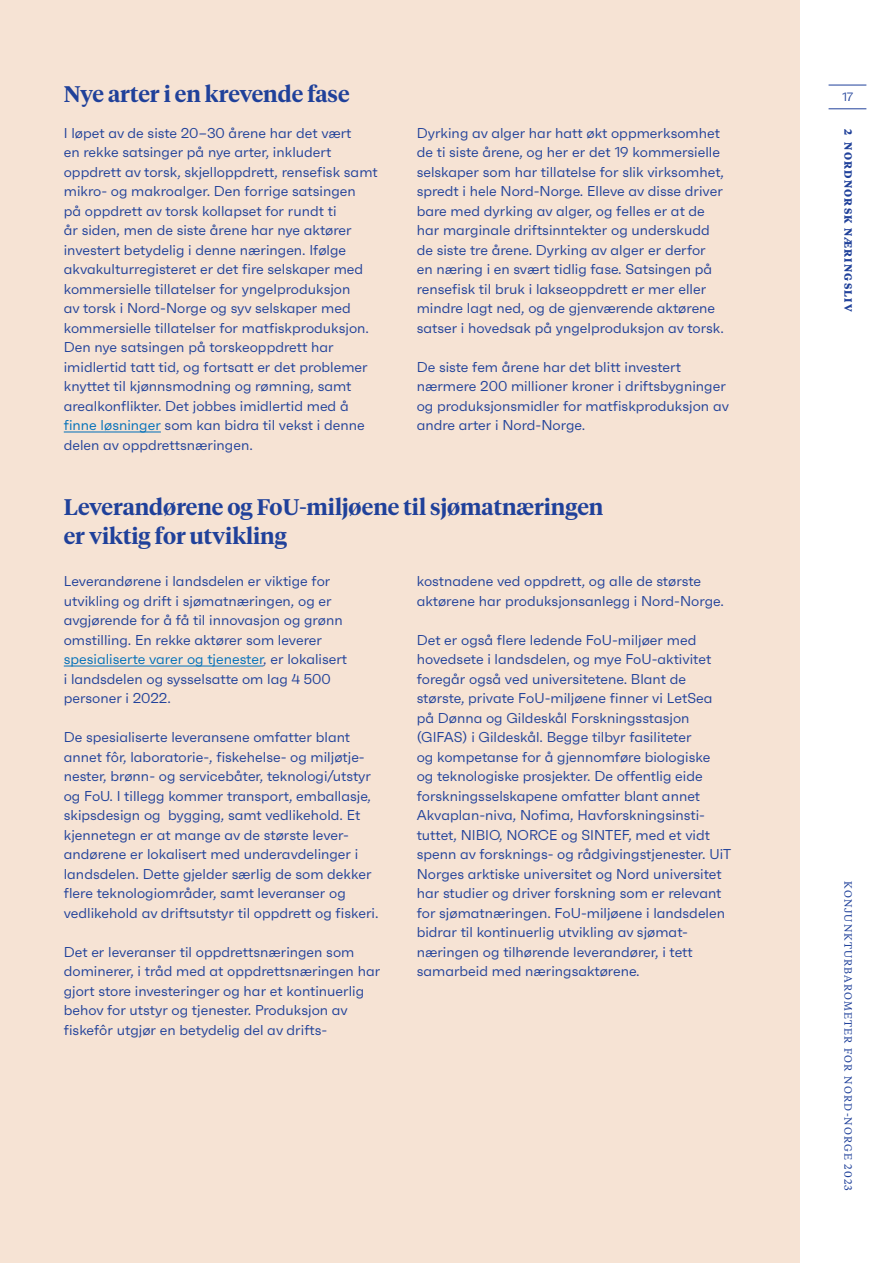
<style>
.page{position:relative;width:893px;height:1263px;background:#fff}
.page>*{position:absolute;margin:0;border:0;box-sizing:border-box;transform-origin:0 0}
.Tittel_4{font:600 22.5px/28.5px "Tiempos Headline";color:#20419a}
.Brødtekst_i_register{font:14.25px/19.5px "Faktum";color:#20419a}
.t1{font:12px "Faktum";color:#20419a}
.t2{font:10.5px "Tiempos Text";letter-spacing:.1em;color:#20419a}
.t3{font:700 10.5px "Tiempos Text";letter-spacing:.115em;color:#20419a}
.s1{color:#006fb9}
</style>
<div class="page">
<div style="left:0;top:0;width:799px;height:1263px;background:#f6e3d4"></div>
<hr style="left:64px;top:666px;width:199px;height:1px;background:#006fb9">
<hr style="left:64px;top:432px;width:97px;height:1px;background:#006fb9">
<hr style="left:828px;top:85px;width:38px;height:1px;background:#20419a">
<hr style="left:828px;top:108px;width:38px;height:1px;background:#20419a">
<p class="Tittel_4" style="left:64px;top:79px;width:287px">Nye arter i en krevende fase</p>
<p class="Brødtekst_i_register" style="left:64px;top:123px;width:315px">I løpet av de siste 20–30 årene har det vært<br>en rekke satsinger på nye arter, inkludert oppdrett av torsk, skjelloppdrett, rensefisk samt mikro- og makroalger. Den forrige satsingen<br>på oppdrett av torsk kollapset for rundt ti<br>år siden, men de siste årene har nye aktører investert betydelig i denne næringen. Ifølge akvakulturregisteret er det fire selskaper med kommersielle tillatelser for yngelproduksjon<br>av torsk i Nord-Norge og syv selskaper med kommersielle tillatelser for matfiskproduksjon.<br>Den nye satsingen på torskeoppdrett har imidlertid tatt tid, og fortsatt er det problemer knyttet til kjønnsmodning og rømning, samt arealkonflikter. Det jobbes imidlertid med å <span class="s1">finne løsninger</span> som kan bidra til vekst i denne delen av oppdrettsnæringen.</p>
<p class="Brødtekst_i_register" style="left:417px;top:123px;width:309px">Dyrking av alger har hatt økt oppmerksomhet de ti siste årene, og her er det 19 kommersielle selskaper som har tillatelse for slik virksomhet, spredt i hele Nord-Norge. Elleve av disse driver bare med dyrking av alger, og felles er at de har marginale driftsinntekter og underskudd de siste tre årene. Dyrking av alger er derfor en næring i en svært tidlig fase. Satsingen på rensefisk til bruk i lakseoppdrett er mer eller mindre lagt ned, og de gjenværende aktørene satser i hovedsak på yngelproduksjon av torsk.</p>
<p class="Brødtekst_i_register" style="left:417px;top:357px;width:314px">De siste fem årene har det blitt investert nærmere 200 millioner kroner i driftsbygninger og produksjonsmidler for matfiskproduksjon av andre arter i Nord-Norge.</p>
<p class="Tittel_4" style="left:64px;top:492px;width:541px">Leverandørene og FoU-miljøene til sjømatnæringen er viktig for utvikling</p>
<p class="Brødtekst_i_register" style="left:64px;top:571px;width:285px">Leverandørene i landsdelen er viktige for utvikling og drift i sjømatnæringen, og er avgjørende for å få til innovasjon og grønn omstilling. En rekke aktører som leverer <span class="s1">spesialiserte varer og tjenester</span>, er lokalisert i landsdelen og sysselsatte om lag 4 500 personer i 2022.</p>
<p class="Brødtekst_i_register" style="left:64px;top:727px;width:316px">De spesialiserte leveransene omfatter blant annet fôr, laboratorie-, fiskehelse- og miljøtje&shy;nester, brønn- og servicebåter, teknologi/utstyr og FoU. I tillegg kommer transport, emballasje, skipsdesign og bygging, samt vedlikehold. Et kjennetegn er at mange av de største lever&shy;andørene er lokalisert med underavdelinger i landsdelen. Dette gjelder særlig de som dekker flere teknologiområder, samt leveranser og vedlikehold av driftsutstyr til oppdrett og fiskeri.</p>
<p class="Brødtekst_i_register" style="left:64px;top:942px;width:318px">Det er leveranser til oppdrettsnæringen som dominerer, i tråd med at oppdrettsnæringen har gjort store investeringer og har et kontinuerlig behov for utstyr og tjenester. Produksjon av fiskefôr utgjør en betydelig del av drifts-</p>
<p class="Brødtekst_i_register" style="left:417px;top:571px;width:309px">kostnadene ved oppdrett, og alle de største aktørene har produksjonsanlegg i Nord-Norge.</p>
<p class="Brødtekst_i_register" style="left:417px;top:630px;width:316px">Det er også flere ledende FoU-miljøer med hovedsete i landsdelen, og mye FoU-aktivitet foregår også ved universitetene. Blant de største, private FoU-miljøene finner vi LetSea på Dønna og Gildeskål Forskningsstasjon (GIFAS) i Gildeskål. Begge tilbyr fasiliteter<br>og kompetanse for å gjennomføre biologiske<br>og teknologiske prosjekter. De offentlig eide forskningsselskapene omfatter blant annet Akvaplan-niva, Nofima, Havforskningsinsti&shy;tuttet, NIBIO, NORCE og SINTEF, med et vidt spenn av forsknings- og rådgivingstjenester. UiT Norges arktiske universitet og Nord universitet har studier og driver forskning som er relevant for sjømatnæringen. FoU-miljøene i landsdelen bidrar til kontinuerlig utvikling av sjømat&shy;næringen og tilhørende leverandører, i tett samarbeid med næringsaktørene.</p>
<p class="t1" style="left:842px;top:90px;width:12px">17</p>
<p class="t3" style="left:856px;top:129px;width:184px;rotate:90deg">2 Nordnorsk næringsliv</p>
<p class="t2" style="left:855px;top:881px;width:311px;rotate:90deg">KONJUNKTURBAROMETER FOR NORD-NORGE 2023</p>
</div>
